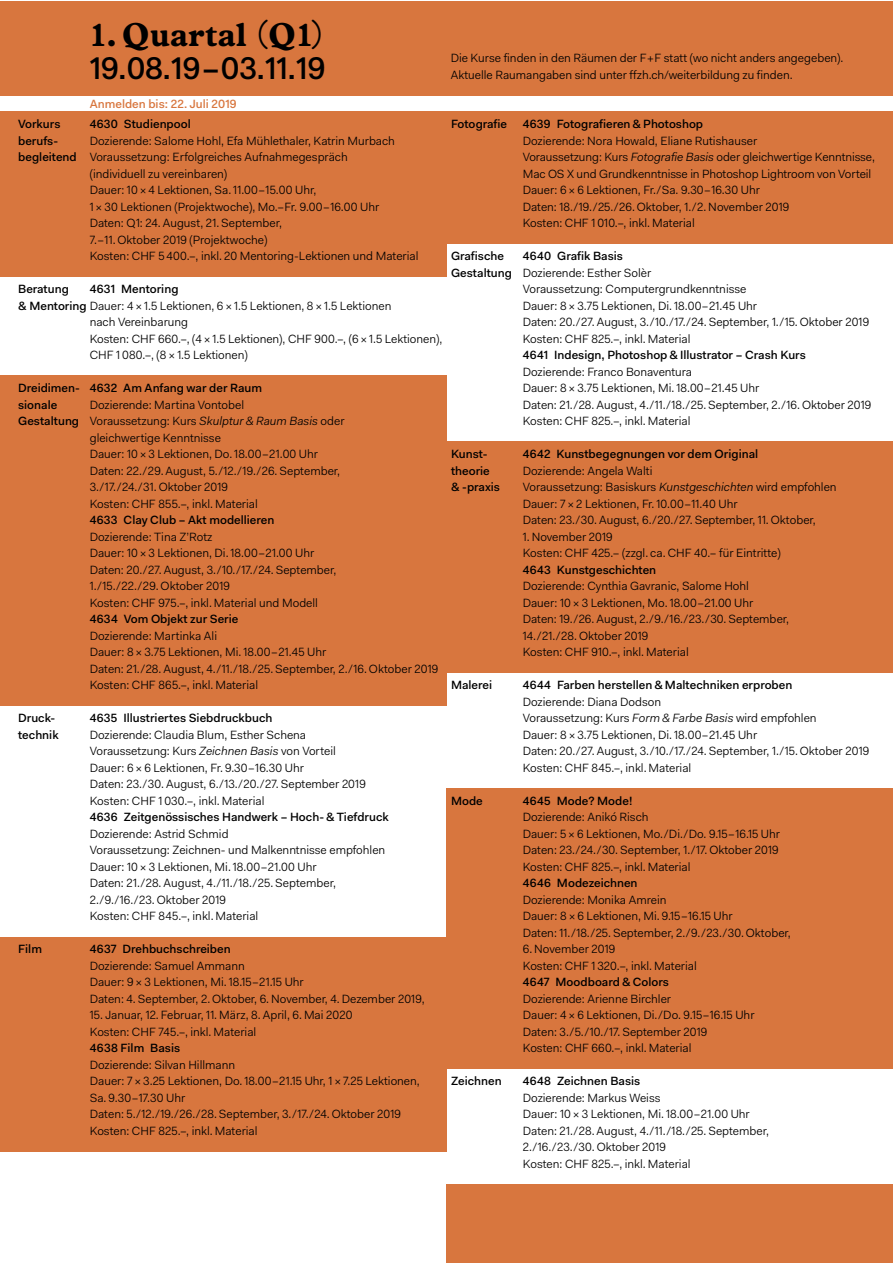
<style>
.page{position:relative;width:893px;height:1263px;background:#fff}
.page>*{position:absolute;margin:0;border:0;box-sizing:border-box;transform-origin:0 0}
.t1{font:700 33px "Index FF";color:#000}
.t2{font:500 31.5px "Fakt Pro";color:#000}
.t3{font:12px/16.5px "Fakt Pro Blond";color:#000}
.t4{font:500 12px/16.5px "Fakt Pro";color:#000}
.t5{font:500 12px "Fakt Pro";color:#d8763e}
.s1{font-family:"Fakt Pro";font-weight:500}
.s2{font-style:italic}
</style>
<div class="page">
<div style="left:0;top:937px;width:446px;height:214px;background:#d8763e"></div>
<div style="left:0;top:376px;width:446px;height:330px;background:#d8763e"></div>
<div style="left:0;top:112px;width:446px;height:165px;background:#d8763e"></div>
<div style="left:0;top:1px;width:892px;height:94px;background:#d8763e"></div>
<div style="left:446px;top:112px;width:446px;height:132px;background:#d8763e"></div>
<div style="left:446px;top:442px;width:446px;height:231px;background:#d8763e"></div>
<div style="left:446px;top:788px;width:446px;height:281px;background:#d8763e"></div>
<div style="left:446px;top:1184px;width:446px;height:79px;background:#d8763e"></div>
<h1 class="t1" style="left:90px;top:15px;width:236px">1.Quartal (Q1)</h1>
<h2 class="t2" style="left:90px;top:47px;width:238px">19.08.19–03.11.19</h2>
<p class="t3" style="left:451px;top:50px;width:394px">Die Kurse finden in den Räumen der F+F statt (wo nicht anders angegeben).<br>Aktuelle Raumangaben sind unter ffzh.ch/weiterbildung zu finden.</p>
<p class="t5" style="left:90px;top:96px;width:149px">Anmelden bis: 22. Juli 2019</p>
<p class="t4" style="left:90px;top:116px;width:103px">4630 Studienpool</p>
<p class="t3" style="left:90px;top:132px;width:330px">Dozierende: Salome Hohl, Efa Mühlethaler, Katrin Murbach Voraussetzung: Erfolgreiches Aufnahmegespräch<br>(individuell zu vereinbaren)<br>Dauer: 10 × 4 Lektionen, Sa. 11.00–15.00 Uhr,<br>1 × 30 Lektionen (Projektwoche), Mo.–Fr. 9.00–16.00 Uhr<br>Daten: Q1: 24. August, 21. September,<br>7.–11. Oktober 2019 (Projektwoche)<br>Kosten: CHF 5 400.–, inkl. 20 Mentoring-Lektionen und Material</p>
<p class="t4" style="left:90px;top:281px;width:90px">4631 Mentoring</p>
<p class="t3" style="left:90px;top:297px;width:354px;text-indent:-72px"><span class="s1">&amp; Mentoring</span> Dauer: 4 × 1.5 Lektionen, 6 × 1.5 Lektionen, 8 × 1.5 Lektionen<br>nach Vereinbarung<br>Kosten: CHF 660.–, (4 × 1.5 Lektionen), CHF 900.–, (6 × 1.5 Lektionen), CHF 1 080.–, (8 × 1.5 Lektionen)</p>
<p class="t4" style="left:90px;top:380px;width:174px">4632 Am Anfang war der Raum</p>
<p class="t3" style="left:90px;top:396px;width:256px">Dozierende: Martina Vontobel<br>Voraussetzung: Kurs <span class="s2">Skulptur &amp; Raum Basis</span> oder gleichwertige Kenntnisse<br>Dauer: 10 × 3 Lektionen, Do. 18.00–21.00 Uhr Daten: 22./29. August, 5./12./19./26. September, 3./17./24./31. Oktober 2019<br>Kosten: CHF 855.–, inkl. Material</p>
<p class="t4" style="left:90px;top:512px;width:186px">4633 Clay Club – Akt modellieren</p>
<p class="t3" style="left:90px;top:528px;width:248px">Dozierende: Tina Z’Rotz<br>Dauer: 10 × 3 Lektionen, Di. 18.00–21.00 Uhr Daten: 20./27. August, 3./10./17./24. September, 1./15./22./29. Oktober 2019<br>Kosten: CHF 975.–, inkl. Material und Modell</p>
<p class="t4" style="left:90px;top:611px;width:150px">4634 Vom Objekt zur Serie</p>
<p class="t3" style="left:90px;top:627px;width:350px">Dozierende: Martinka Ali<br>Dauer: 8 × 3.75 Lektionen, Mi. 18.00–21.45 Uhr<br>Daten: 21./28. August, 4./11./18./25. September, 2./16. Oktober 2019<br>Kosten: CHF 865.–, inkl. Material</p>
<p class="t4" style="left:90px;top:710px;width:184px">4635 Illustriertes Siebdruckbuch</p>
<p class="t3" style="left:90px;top:726px;width:278px">Dozierende: Claudia Blum, Esther Schena Voraussetzung: Kurs <span class="s2">Zeichnen Basis</span> von Vorteil Dauer: 6 × 6 Lektionen, Fr. 9.30–16.30 Uhr<br>Daten: 23./30. August, 6./13./20./27. September 2019<br>Kosten: CHF 1 030.–, inkl. Material</p>
<p class="t4" style="left:90px;top:809px;width:301px">4636 Zeitgenössisches Handwerk – Hoch- &amp; Tiefdruck</p>
<p class="t3" style="left:90px;top:825px;width:297px">Dozierende: Astrid Schmid<br>Voraussetzung: Zeichnen- und Malkenntnisse empfohlen Dauer: 10 × 3 Lektionen, Mi. 18.00–21.00 Uhr<br>Daten: 21./28. August, 4./11./18./25. September, 2./9./16./23. Oktober 2019<br>Kosten: CHF 845.–, inkl. Material</p>
<p class="t4" style="left:90px;top:941px;width:142px">4637 Drehbuchschreiben</p>
<p class="t3" style="left:90px;top:957px;width:336px">Dozierende: Samuel Ammann<br>Dauer: 9 × 3 Lektionen, Mi. 18.15–21.15 Uhr<br>Daten: 4. September, 2. Oktober, 6. November, 4. Dezember 2019,</p>
<p class="t3" style="left:90px;top:1007px;width:264px">15. Januar, 12. Februar, 11. März, 8. April, 6. Mai 2020<br>Kosten: CHF 745.–, inkl. Material</p>
<p class="t4" style="left:90px;top:1040px;width:92px">4638 Film Basis</p>
<p class="t3" style="left:90px;top:1056px;width:331px">Dozierende: Silvan Hillmann<br>Dauer: 7 × 3.25 Lektionen, Do. 18.00–21.15 Uhr, 1 × 7.25 Lektionen, Sa. 9.30–17.30 Uhr<br>Daten: 5./12./19./26./28. September, 3./17./24. Oktober 2019<br>Kosten: CHF 825.–, inkl. Material</p>
<p class="t4" style="left:18px;top:116px;width:60px">Vorkurs berufs&shy;begleitend</p>
<p class="t4" style="left:18px;top:281px;width:52px">Beratung</p>
<p class="t4" style="left:18px;top:380px;width:63px">Dreidimen&shy;sionale<br>Gestaltung</p>
<p class="t4" style="left:18px;top:710px;width:42px">Druck&shy;technik</p>
<p class="t4" style="left:18px;top:941px;width:25px">Film</p>
<p class="t4" style="left:451px;top:116px;width:58px">Fotografie</p>
<p class="t4" style="left:451px;top:248px;width:63px">Grafische<br>Gestaltung</p>
<p class="t4" style="left:451px;top:446px;width:51px">Kunst&shy;theorie &amp; -praxis</p>
<p class="t4" style="left:451px;top:677px;width:43px">Malerei</p>
<p class="t4" style="left:451px;top:792px;width:33px">Mode</p>
<p class="t4" style="left:451px;top:1073px;width:52px">Zeichnen</p>
<p class="t4" style="left:523px;top:116px;width:182px">4639 Fotografieren &amp; Photoshop</p>
<p class="t3" style="left:523px;top:132px;width:354px">Dozierende: Nora Howald, Eliane Rutishauser<br>Voraussetzung: Kurs <span class="s2">Fotografie Basis</span> oder gleichwertige Kenntnisse, Mac OS X und Grundkenntnisse in Photoshop Lightroom von Vorteil Dauer: 6 × 6 Lektionen, Fr./Sa. 9.30–16.30 Uhr<br>Daten: 18./19./25./26. Oktober, 1./2. November 2019<br>Kosten: CHF 1 010.–, inkl. Material</p>
<p class="t4" style="left:523px;top:248px;width:102px">4640 Grafik Basis</p>
<p class="t3" style="left:523px;top:264px;width:348px">Dozierende: Esther Solèr<br>Voraussetzung: Computergrundkenntnisse<br>Dauer: 8 × 3.75 Lektionen, Di. 18.00–21.45 Uhr<br>Daten: 20./27. August, 3./10./17./24. September, 1./15. Oktober 2019<br>Kosten: CHF 825.–, inkl. Material</p>
<p class="t4" style="left:523px;top:347px;width:285px">4641 Indesign, Photoshop &amp; Illustrator – Crash Kurs</p>
<p class="t3" style="left:523px;top:363px;width:350px">Dozierende: Franco Bonaventura<br>Dauer: 8 × 3.75 Lektionen, Mi. 18.00–21.45 Uhr<br>Daten: 21./28. August, 4./11./18./25. September, 2./16. Oktober 2019<br>Kosten: CHF 825.–, inkl. Material</p>
<p class="t4" style="left:523px;top:446px;width:237px">4642 Kunstbegegnungen vor dem Original</p>
<p class="t3" style="left:523px;top:462px;width:315px">Dozierende: Angela Walti<br>Voraussetzung: Basiskurs <span class="s2">Kunstgeschichten</span> wird empfohlen Dauer: 7 × 2 Lektionen, Fr. 10.00–11.40 Uhr<br>Daten: 23./30. August, 6./20./27. September, 11. Oktober,</p>
<p class="t3" style="left:523px;top:528px;width:259px">1. November 2019<br>Kosten: CHF 425.– (zzgl. ca. CHF 40.– für Eintritte)</p>
<p class="t4" style="left:523px;top:561px;width:135px">4643 Kunstgeschichten</p>
<p class="t3" style="left:523px;top:578px;width:268px">Dozierende: Cynthia Gavranic, Salome Hohl<br>Dauer: 10 × 3 Lektionen, Mo. 18.00–21.00 Uhr Daten: 19./26. August, 2./9./16./23./30. September, 14./21./28. Oktober 2019<br>Kosten: CHF 910.–, inkl. Material</p>
<p class="t4" style="left:523px;top:677px;width:271px">4644 Farben herstellen &amp; Maltechniken erproben</p>
<p class="t3" style="left:523px;top:693px;width:348px">Dozierende: Diana Dodson<br>Voraussetzung: Kurs <span class="s2">Form &amp; Farbe Basis</span> wird empfohlen<br>Dauer: 8 × 3.75 Lektionen, Di. 18.00–21.45 Uhr<br>Daten: 20./27. August, 3./10./17./24. September, 1./15. Oktober 2019<br>Kosten: CHF 845.–, inkl. Material</p>
<p class="t4" style="left:523px;top:792px;width:111px">4645 Mode? Mode!</p>
<p class="t3" style="left:523px;top:809px;width:259px">Dozierende: Anikó Risch<br>Dauer: 5 × 6 Lektionen, Mo./Di./Do. 9.15–16.15 Uhr Daten: 23./24./30. September, 1./17. Oktober 2019<br>Kosten: CHF 825.–, inkl. Material</p>
<p class="t4" style="left:523px;top:875px;width:116px">4646 Modezeichnen</p>
<p class="t3" style="left:523px;top:891px;width:270px">Dozierende: Monika Amrein<br>Dauer: 8 × 6 Lektionen, Mi. 9.15–16.15 Uhr<br>Daten: 11./18./25. September, 2./9./23./30. Oktober,</p>
<p class="t3" style="left:523px;top:941px;width:175px">6. November 2019<br>Kosten: CHF 1 320.–, inkl. Material</p>
<p class="t4" style="left:523px;top:974px;width:148px">4647 Moodboard &amp; Colors</p>
<p class="t3" style="left:523px;top:990px;width:233px">Dozierende: Arienne Birchler<br>Dauer: 4 × 6 Lektionen, Di./Do. 9.15–16.15 Uhr Daten: 3./5./10./17. September 2019<br>Kosten: CHF 660.–, inkl. Material</p>
<p class="t4" style="left:523px;top:1073px;width:119px">4648 Zeichnen Basis</p>
<p class="t3" style="left:523px;top:1089px;width:248px">Dozierende: Markus Weiss<br>Dauer: 10 × 3 Lektionen, Mi. 18.00–21.00 Uhr Daten: 21./28. August, 4./11./18./25. September, 2./16./23./30. Oktober 2019<br>Kosten: CHF 825.–, inkl. Material</p>
</div>
